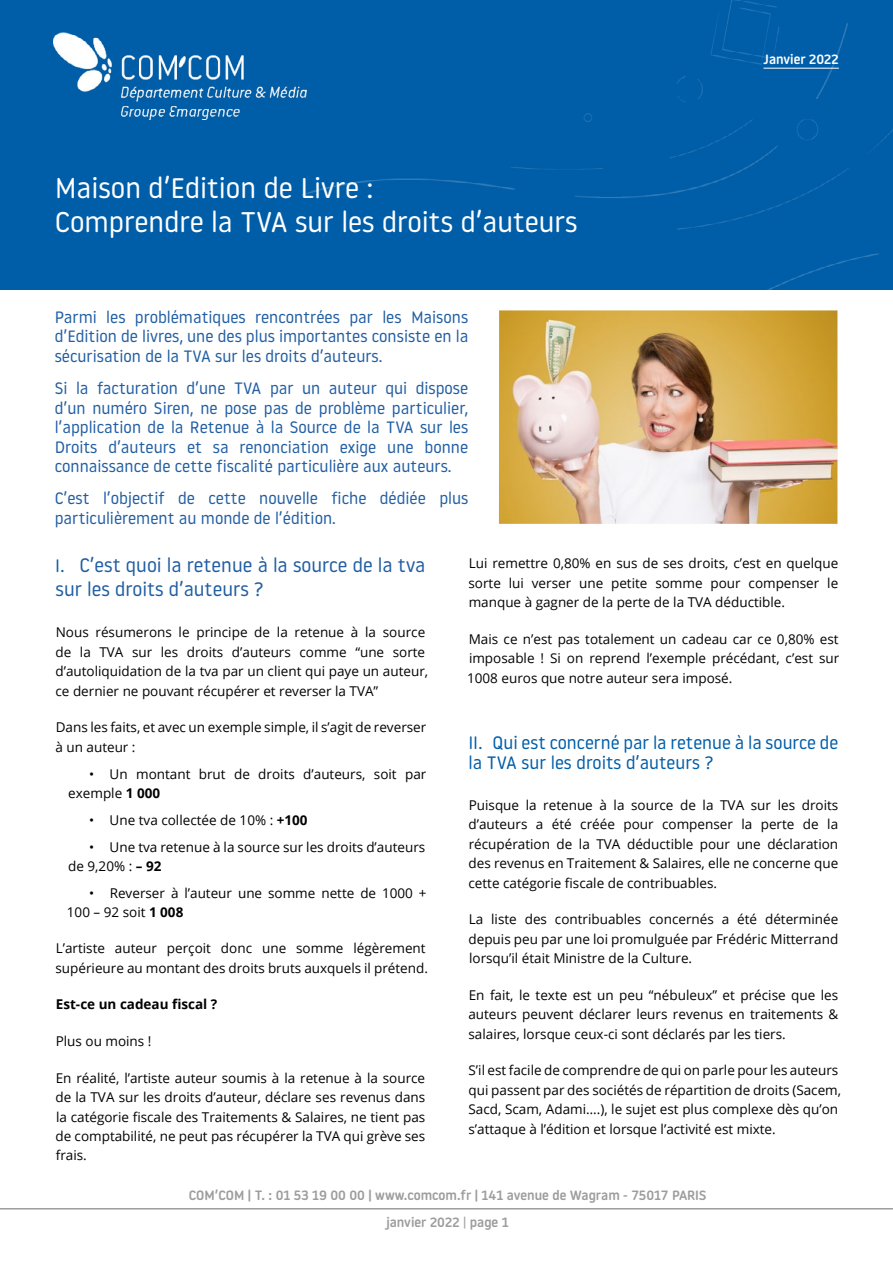
<style>
.page{position:relative;width:893px;height:1263px;background:#fff}
.page>*{position:absolute;margin:0;border:0;box-sizing:border-box;transform-origin:0 0}
.t1{font:28.5px/34.2px "Roway Round";color:#fff}
.t2{font:19.5px/24px "Roway Round";color:#215ea3}
.t3{font:18px/19.5px "Roway Round";color:#005ea9}
.t4{font:16.5px/19.5px "Roway Round";color:#215ea3;text-align:justify}
.t5{font:13.5px/19.5px "Open Sans";color:#020203;text-align:justify}
.t6{font:13.5px/18.8px "Open Sans";color:#000}
.t7{font:500 13.5px/26.8px "Roway Round";color:#9d9d9d;text-align:center}
.t8{font:700 13.5px "Open Sans";color:#020203}
.t9{font:500 13.5px "Roway Round";color:#fff}
.s1{font-size:18px;color:#005ea9}
.s2{font-weight:700}
.s3{font-weight:400}
</style>
<div class="page">
<div style="left:0;top:0;width:893px;height:289px;background:#005ea9"></div>
<img style="left:50px;top:23px;width:259px;height:97px">
<hr style="left:0;top:1208px;width:893px;height:1px;background:#9d9d9d">
<hr style="left:763px;top:68px;width:76px;height:1px;background:#fff">
<img style="left:499px;top:310px;width:338px;height:214px">
<h1 class="t1" style="left:55px;top:169px;width:524px">Maison d’Edition de Livre :<br>Comprendre la TVA sur les droits d’auteurs</h1>
<p class="t9" style="left:763px;top:50px;width:77px">Janvier 2022</p>
<p class="t4" style="left:55px;top:306px;width:415px">Parmi les problématiques rencontrées par les Maisons d’Edition de livres, une des plus importantes consiste en la sécurisation de la TVA sur les droits d’auteurs.</p>
<p class="t4" style="left:55px;top:378px;width:415px">Si la facturation d’une TVA par un auteur qui dispose d’un numéro Siren, ne pose pas de problème particulier, l’application de la Retenue à la Source de la TVA sur les Droits d’auteurs et sa renonciation exige une bonne connaissance de cette fiscalité particulière aux auteurs.</p>
<p class="t4" style="left:55px;top:488px;width:415px">C’est l’objectif de cette nouvelle fiche dédiée plus particulièrement au monde de l’édition.</p>
<h2 class="t2" style="left:55px;top:553px;width:371px"><span class="s1">I.</span> C’est quoi la retenue à la source de la tva sur les droits d’auteurs ?</h2>
<p class="t5" style="left:55px;top:622px;width:374px;text-align:left">Nous résumerons le principe de la retenue à la source de la TVA sur les droits d’auteurs comme “une sorte d’autoliquidation de la tva par un client qui paye un auteur, ce dernier ne pouvant récupérer et reverser la TVA”</p>
<p class="t5" style="left:55px;top:717px;width:372px">Dans les faits, et avec un exemple simple, il s’agit de reverser à un auteur :</p>
<p class="t6" style="left:68px;top:764px;width:360px;text-indent:21px">• Un montant brut de droits d’auteurs, soit par exemple <span class="s2">1 000</span></p>
<p class="t6" style="left:89px;top:810px;width:220px">• Une tva collectée de 10% : <span class="s2">+100</span></p>
<p class="t6" style="left:68px;top:837px;width:359px;text-indent:21px">• Une tva retenue à la source sur les droits d’auteurs de 9,20% : <span class="s2">– 92</span></p>
<p class="t6" style="left:67px;top:883px;width:361px;text-indent:22px">• Reverser à l’auteur une somme nette de 1000 +<br>100 – 92 soit <span class="s2">1 008</span></p>
<p class="t5" style="left:56px;top:938px;width:374px">L’artiste auteur perçoit donc une somme légèrement supérieure au montant des droits bruts auxquels il prétend.</p>
<p class="t8" style="left:56px;top:995px;width:163px">Est-ce un cadeau fiscal ?</p>
<p class="t5" style="left:56px;top:1031px;width:97px">Plus ou moins !</p>
<p class="t5" style="left:55px;top:1067px;width:371px">En réalité, l’artiste auteur soumis à la retenue à la source de la TVA sur les droits d’auteur, déclare ses revenus dans la catégorie fiscale des Traitements &amp; Salaires, ne tient pas de comptabilité, ne peut pas récupérer la TVA qui grève ses frais.</p>
<p class="t5" style="left:469px;top:553px;width:371px">Lui remettre 0,80% en sus de ses droits, c’est en quelque sorte lui verser une petite somme pour compenser le manque à gagner de la perte de la TVA déductible.</p>
<p class="t5" style="left:467px;top:628px;width:374px">Mais ce n’est pas totalement un cadeau car ce 0,80% est imposable ! Si on reprend l’exemple précédant, c’est sur 1008 euros que notre auteur sera imposé.</p>
<h3 class="t3" style="left:468px;top:732px;width:371px">II. Qui est concerné par la retenue à la source de la TVA sur les droits d’auteurs ?</h3>
<p class="t5" style="left:468px;top:794px;width:371px">Puisque la retenue à la source de la TVA sur les droits d’auteurs a été créée pour compenser la perte de la récupération de la TVA déductible pour une déclaration des revenus en Traitement &amp; Salaires, elle ne concerne que cette catégorie fiscale de contribuables.</p>
<p class="t5" style="left:468px;top:909px;width:371px">La liste des contribuables concernés a été déterminée depuis peu par une loi promulguée par Frédéric Mitterrand lorsqu’il était Ministre de la Culture.</p>
<p class="t5" style="left:468px;top:984px;width:372px">En fait, le texte est un peu “nébuleux” et précise que les auteurs peuvent déclarer leurs revenus en traitements &amp; salaires, lorsque ceux-ci sont déclarés par les tiers.</p>
<p class="t5" style="left:468px;top:1060px;width:374px;text-align:left">S’il est facile de comprendre de qui on parle pour les auteurs qui passent par des sociétés de répartition de droits (Sacem, Sacd, Scam, Adami….), le sujet est plus complexe dès qu’on s’attaque à l’édition et lorsque l’activité est mixte.</p>
<p class="t7" style="left:189px;top:1181px;width:519px">COM’COM | T. : 01 53 19 00 00 | www.comcom.fr | 141 avenue de Wagram - 75017 PARIS janvier 2022 <span class="s3">|</span> page 1</p>
</div>
